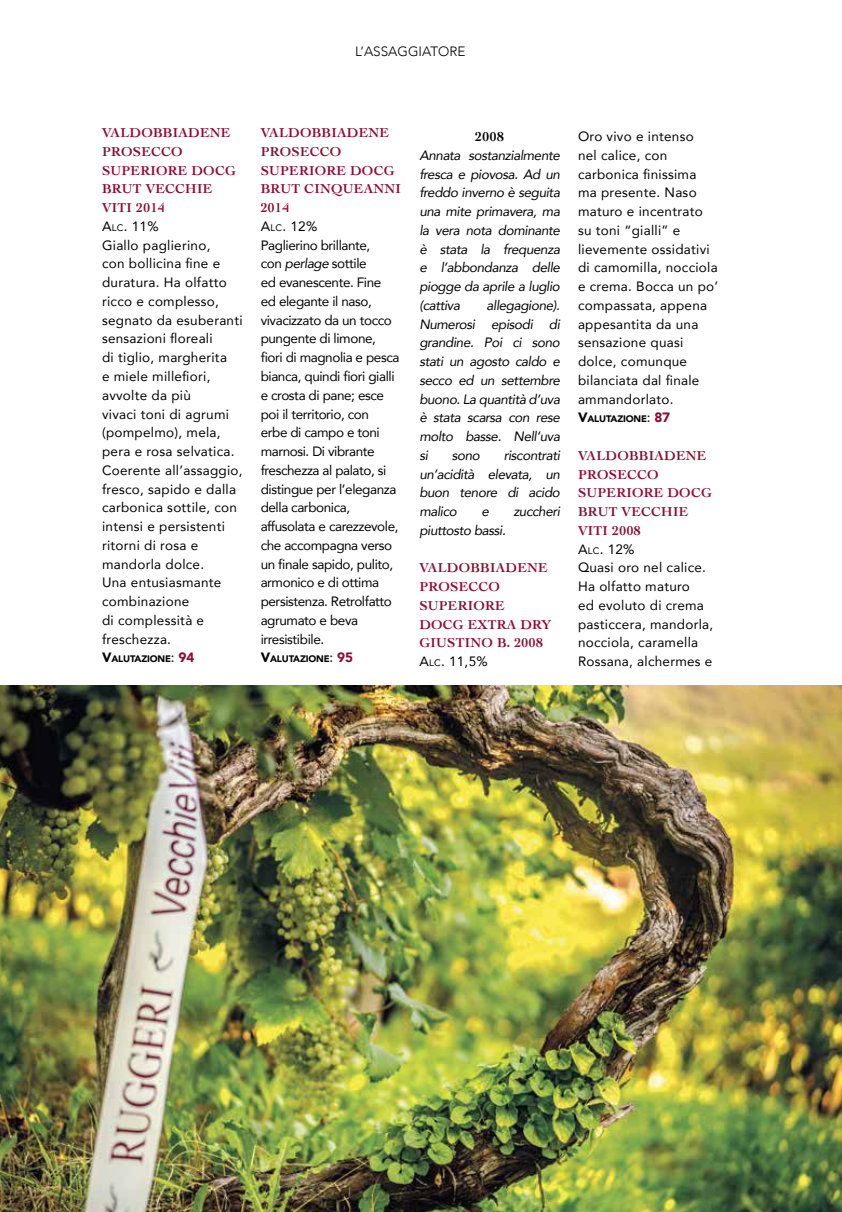
<style>
.page{position:relative;width:842px;height:1212px;background:#fff}
.page>*{position:absolute;margin:0;border:0;box-sizing:border-box;transform-origin:0 0}
.t1{font:13.5px/18.8px "Avenir";letter-spacing:.02em;color:#000}
.t2{font:13.5px/18.8px "Avenir";letter-spacing:-.03em;color:#000}
.t3{font:italic 13.5px/18.8px "Avenir";letter-spacing:-.03em;color:#000;text-align:justify}
.t4{font:700 13.5px/18.8px "Cochin";letter-spacing:.02em;color:#8f0b34}
.t5{font:300 13.5px "Avenir";color:#000}
.t6{font:700 13.5px "Cochin";color:#000}
.t7{font:900 9.45px "Avenir";letter-spacing:-.015em;color:#000}
.s1{font-style:inherit}
.s2{font-size:9.45px}
.s3{font-size:13.5px}
.s4{font-weight:400;font-size:13.5px}
.s5{font-size:13.5px;color:#8f0b34}
.s6{font-style:italic}
</style>
<div class="page">
<img style="left:0;top:686px;width:842px;height:526px">
<p class="t5" style="left:355px;top:43px;width:112px">L’ASSAGGIATORE</p>
<p class="t4" style="left:102px;top:123px;width:135px">VALDOBBIADENE<br>PROSECCO<br>SUPERIORE DOCG<br>BRUT VECCHIE<br>VITI 2014</p>
<p class="t1" style="left:102px;top:216px;width:142px"><span class="s1">A</span><span class="s2">LC</span>. 11%<br>Giallo paglierino,<br>con bollicina fine e duratura. Ha olfatto ricco e complesso, segnato da esuberanti sensazioni floreali<br>di tiglio, margherita<br>e miele millefiori, avvolte da più<br>vivaci toni di agrumi (pompelmo), mela, pera e rosa selvatica.<br>Coerente all’assaggio, fresco, sapido e dalla carbonica sottile, con intensi e persistenti ritorni di rosa e mandorla dolce.<br>Una entusiasmante combinazione<br>di complessità e freschezza.</p>
<p class="t7" style="left:102px;top:651px;width:94px"><span class="s3">V</span>ALUTAZIONE<span class="s4">:</span> <span class="s5">94</span></p>
<p class="t4" style="left:261px;top:123px;width:142px">VALDOBBIADENE<br>PROSECCO<br>SUPERIORE DOCG<br>BRUT CINQUEANNI<br>2014</p>
<p class="t2" style="left:261px;top:216px;width:140px"><span class="s1">A</span><span class="s2">LC</span>. 12%<br>Paglierino brillante,<br>con <span class="s6">perlage</span> sottile<br>ed evanescente. Fine ed elegante il naso, vivacizzato da un tocco pungente di limone, fiori di magnolia e pesca bianca, quindi fiori gialli e crosta di pane; esce poi il territorio, con<br>erbe di campo e toni marnosi. Di vibrante freschezza al palato, si distingue per l’eleganza della carbonica, affusolata e carezzevole, che accompagna verso un finale sapido, pulito, armonico e di ottima persistenza. Retrolfatto agrumato e beva irresistibile.</p>
<p class="t7" style="left:261px;top:651px;width:94px"><span class="s3">V</span>ALUTAZIONE<span class="s4">:</span> <span class="s5">95</span></p>
<p class="t6" style="left:475px;top:128px;width:30px">2008</p>
<p class="t3" style="left:419px;top:146px;width:142px">Annata sostanzialmente fresca e piovosa. Ad un freddo inverno è seguita una mite primavera, ma la vera nota dominante è stata la frequenza e l’abbondanza delle piogge da aprile a luglio (cattiva</p>
<p class="t3" style="left:419px;top:296px;width:142px;text-indent:67px">allegagione).<br>Numerosi episodi di grandine. Poi ci sono stati un agosto caldo e secco ed un settembre buono. La quantità d’uva è stata scarsa con rese molto basse. Nell’uva si</p>
<p class="t3" style="left:419px;top:446px;width:142px;text-indent:84px">riscontrati un’acidità elevata, un buon tenore di acido malico</p>
<p class="t3" style="left:452px;top:446px;width:30px">sono</p>
<p class="t3" style="left:481px;top:502px;width:9px">e</p>
<p class="t3" style="left:513px;top:502px;width:48px">zuccheri</p>
<p class="t3" style="left:419px;top:521px;width:88px">piuttosto bassi.</p>
<p class="t4" style="left:419px;top:558px;width:133px">VALDOBBIADENE<br>PROSECCO<br>SUPERIORE<br>DOCG EXTRA DRY<br>GIUSTINO B. 2008</p>
<p class="t1" style="left:419px;top:652px;width:70px"><span class="s1">A</span><span class="s2">LC</span>. 11,5%</p>
<p class="t1" style="left:578px;top:127px;width:142px">Oro vivo e intenso<br>nel calice, con carbonica finissima ma presente. Naso maturo e incentrato su toni “gialli” e lievemente ossidativi di camomilla, nocciola e crema. Bocca un po’ compassata, appena appesantita da una sensazione quasi dolce, comunque bilanciata dal finale ammandorlato.</p>
<p class="t7" style="left:578px;top:411px;width:94px"><span class="s3">V</span>ALUTAZIONE<span class="s4">:</span> <span class="s5">87</span></p>
<p class="t4" style="left:578px;top:445px;width:135px">VALDOBBIADENE<br>PROSECCO<br>SUPERIORE DOCG<br>BRUT VECCHIE<br>VITI 2008</p>
<p class="t1" style="left:578px;top:539px;width:137px"><span class="s1">A</span><span class="s2">LC</span>. 12%<br>Quasi oro nel calice.<br>Ha olfatto maturo<br>ed evoluto di crema pasticcera, mandorla, nocciola, caramella<br>Rossana, alchermes e</p>
</div>
